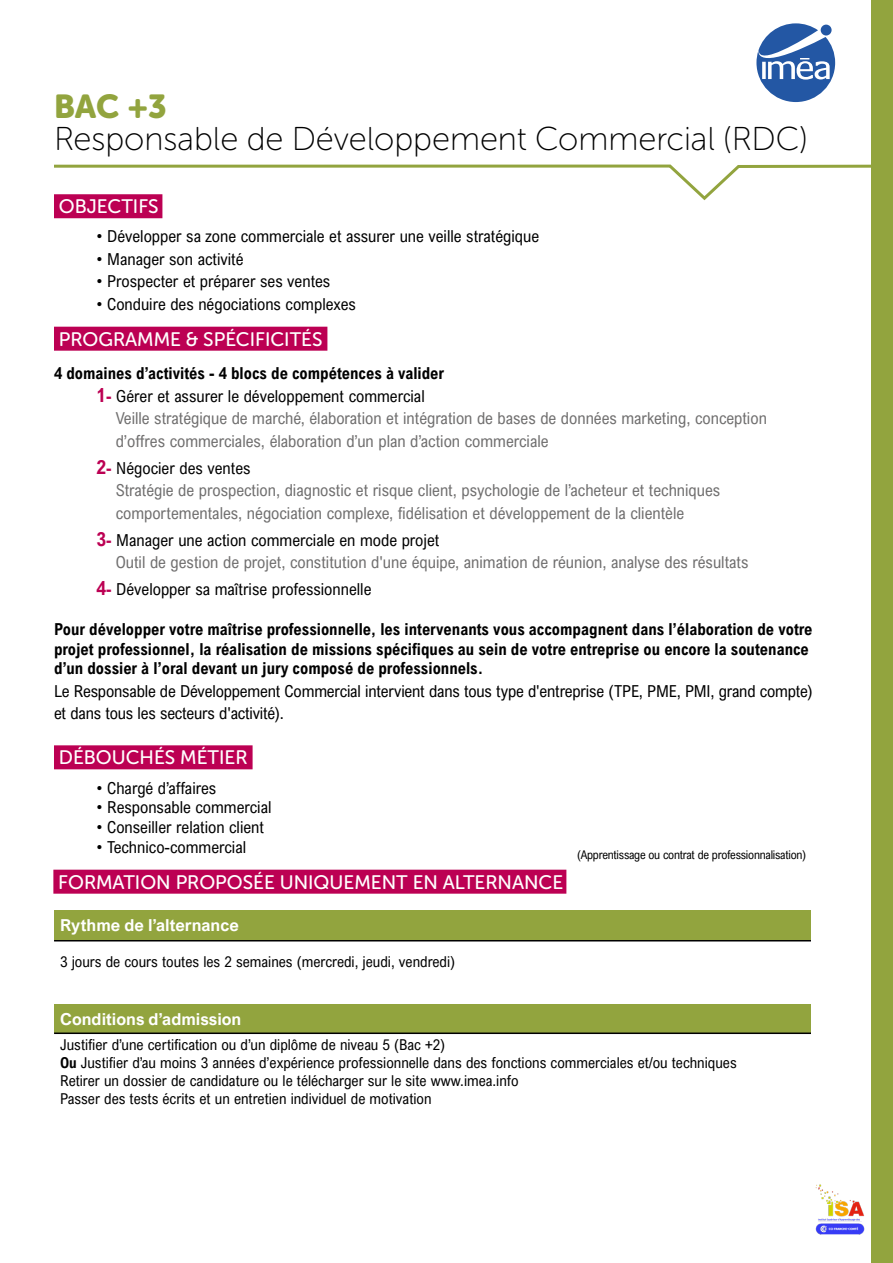
<style>
.page{position:relative;width:893px;height:1263px;background:#fff}
.page>*{position:absolute;margin:0;border:0;box-sizing:border-box;transform-origin:0 0}
.t1{font:33px "Museo Sans Rounded 100";color:#000}
.t2{font:33px "Museo Sans Rounded 900";color:#92a43e}
.t3{font:19.5px "Museo Sans Rounded 500";color:#fff}
.t4{font:16.5px/22.5px "Arial Nova Cond";color:#706f6f}
.t5{font:16.5px/22.5px "Arial Nova Cond";color:#000}
.t6{font:700 16.5px/19.8px "Arial Nova Cond";color:#000}
.t7{font:700 16.5px "Arial Nova";color:#fff}
.t8{font:15px/18px "Arial Nova Cond";color:#000}
.t9{font:12px "Arial Nova Cond";letter-spacing:-.02em;color:#000}
.s1{font-size:19.5px;color:#bc0053}
.s2{color:#bc0053}
.s3{font-weight:400}
.s4{font-weight:700;font-size:19.5px;color:#bc0053}
.s5{font-weight:700;color:#bc0053}
.s6{color:#000}
.s7{font-weight:700}
</style>
<div class="page">
<div style="left:871px;top:0;width:22px;height:1263px;background:#92a43e"></div>
<svg style="left:54px;top:164px;width:817px;height:38px"></svg>
<div style="left:54px;top:194px;width:108px;height:24px;background:#bc0053"></div>
<div style="left:54px;top:327px;width:273px;height:24px;background:#bc0053"></div>
<div style="left:54px;top:745px;width:199px;height:24px;background:#bc0053"></div>
<svg style="left:756px;top:23px;width:79px;height:79px"></svg>
<div style="left:821px;top:25px;width:11px;height:11px;background:#2357a4;border-radius:50%"></div>
<div style="left:53px;top:870px;width:513px;height:24px;background:#bc0053"></div>
<div style="left:54px;top:910px;width:758px;height:31px;background:#92a43e"></div>
<hr style="left:54px;top:940px;width:758px;height:1px;background:#000">
<div style="left:54px;top:1004px;width:760px;height:29px;background:#92a43e"></div>
<hr style="left:54px;top:1032px;width:761px;height:2px;background:#000">
<div style="left:811px;top:868px;width:28px;height:185px;background:#fff"></div>
<img style="left:815px;top:1184px;width:50px;height:51px">
<h1 class="t2" style="left:54px;top:88px;width:114px">BAC +3</h1>
<h1 class="t1" style="left:54px;top:121px;width:755px">Responsable de Développement Commercial (RDC)</h1>
<p class="t3" style="left:59px;top:196px;width:101px">OBJECTIFS</p>
<p class="t5" style="left:97px;top:225px;width:444px">• Développer sa zone commerciale et assurer une veille stratégique</p>
<p class="t5" style="left:97px;top:248px;width:149px">• Manager son activité</p>
<p class="t5" style="left:97px;top:270px;width:235px">• Prospecter et préparer ses ventes</p>
<p class="t5" style="left:97px;top:293px;width:261px">• Conduire des négociations complexes</p>
<p class="t3" style="left:59px;top:328px;width:265px">PROGRAMME &amp; SPÉCIFICITÉS</p>
<p class="t6" style="left:97px;top:362px;width:349px;line-height:22.5px;text-indent:-43px">4 domaines d’activités - 4 blocs de compétences à valider<br><span class="s1">1</span><span class="s2">-</span> <span class="s3">Gérer et assurer le développement commercial</span></p>
<p class="t4" style="left:116px;top:407px;width:653px">Veille stratégique de marché, élaboration et intégration de bases de données marketing, conception d’offres commerciales, élaboration d’un plan d’action commerciale</p>
<p class="t4" style="left:116px;top:456px;width:606px;text-indent:-19px"><span class="s4">2</span><span class="s5">-</span> <span class="s6">Négocier des ventes<br></span>Stratégie de prospection, diagnostic et risque client, psychologie de l’acheteur et techniques comportementales, négociation complexe, fidélisation et développement de la clientèle</p>
<p class="t4" style="left:116px;top:528px;width:634px;text-indent:-19px"><span class="s4">3</span><span class="s5">-</span> <span class="s6">Manager une action commerciale en mode projet<br></span>Outil de gestion de projet, constitution d'une équipe, animation de réunion, analyse des résultats</p>
<p class="t5" style="left:97px;top:578px;width:276px"><span class="s4">4</span><span class="s5">-</span> Développer sa maîtrise professionnelle</p>
<p class="t6" style="left:54px;top:619px;width:760px">Pour développer votre maîtrise professionnelle, les intervenants vous accompagnent dans l’élaboration de votre projet professionnel, la réalisation de missions spécifiques au sein de votre entreprise ou encore la soutenance d’un dossier à l’oral devant un jury composé de professionnels.</p>
<p class="t5" style="left:54px;top:679px;width:760px">Le Responsable de Développement Commercial intervient dans tous type d'entreprise (TPE, PME, PMI, grand compte) et dans tous les secteurs d'activité).</p>
<p class="t3" style="left:59px;top:747px;width:190px">DÉBOUCHÉS MÉTIER</p>
<p class="t5" style="left:97px;top:776px;width:121px">• Chargé d’affaires</p>
<p class="t5" style="left:97px;top:796px;width:176px">• Responsable commercial</p>
<p class="t5" style="left:97px;top:816px;width:169px">• Conseiller relation client</p>
<p class="t5" style="left:97px;top:835px;width:151px">• Technico-commercial</p>
<p class="t3" style="left:58px;top:871px;width:506px">FORMATION PROPOSÉE UNIQUEMENT EN ALTERNANCE</p>
<p class="t9" style="left:577px;top:847px;width:231px">(Apprentissage ou contrat de professionnalisation)</p>
<p class="t7" style="left:60px;top:916px;width:180px">Rythme de l’alternance</p>
<p class="t8" style="left:60px;top:953px;width:397px">3 jours de cours toutes les 2 semaines (mercredi, jeudi, vendredi)</p>
<p class="t7" style="left:60px;top:1009px;width:183px">Conditions d’admission</p>
<p class="t8" style="left:60px;top:1036px;width:678px">Justifier d’une certification ou d’un diplôme de niveau 5 (Bac +2)<br><span class="s7">Ou</span> Justifier d’au moins 3 années d’expérience professionnelle dans des fonctions commerciales et/ou techniques Retirer un dossier de candidature ou le télécharger sur le site www.imea.info<br>Passer des tests écrits et un entretien individuel de motivation</p>
</div>
